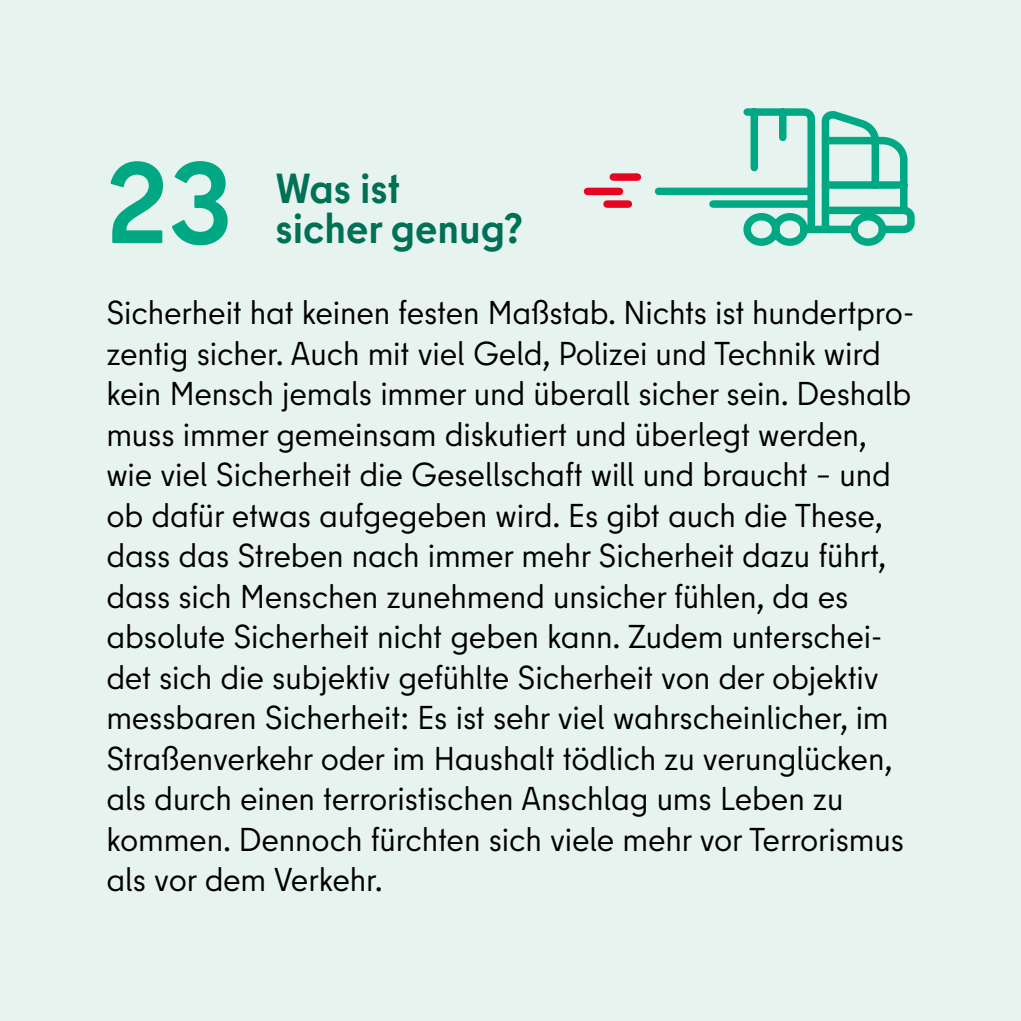
<style>
.page{position:relative;width:1021px;height:1021px;background:#fff}
.page>*{position:absolute;margin:0;border:0;box-sizing:border-box;transform-origin:0 0}
.Zahlen_-_groesser{font:700 114px "Berlin Type Office";color:#00a984}
.H2___Fragen{font:700 42px/40.5px "Berlin Type";color:#007156}
.FT_11{font:33px/40.5px "Berlin Type";letter-spacing:-.005em;color:#000}
</style>
<div class="page">
<div style="left:0;top:0;width:1020px;height:1020px;background:#e7f3ee"></div>
<svg style="left:654px;top:108px;width:261px;height:138px"></svg>
<div style="left:587px;top:188px;width:32px;height:7px;background:#e40521"></div>
<div style="left:607px;top:200px;width:21px;height:8px;background:#e40521"></div>
<div style="left:613px;top:173px;width:24px;height:8px;background:#e40521"></div>
<p class="Zahlen_-_groesser" style="left:105px;top:130px;width:129px">23</p>
<p class="H2___Fragen" style="left:275px;top:168px;width:249px">Was ist<br>sicher genug?</p>
<p class="FT_11" style="left:106px;top:292px;width:809px">Sicherheit hat keinen festen Maßstab. Nichts ist hundertpro&shy;zentig sicher. Auch mit viel Geld, Polizei und Technik wird kein Mensch jemals immer und überall sicher sein. Deshalb muss immer gemeinsam diskutiert und überlegt werden, wie viel Sicherheit die Gesellschaft will und braucht – und ob dafür etwas aufgegeben wird. Es gibt auch die These, dass das Streben nach immer mehr Sicherheit dazu führt, dass sich Menschen zunehmend unsicher fühlen, da es absolute Sicherheit nicht geben kann. Zudem unterschei&shy;det sich die subjektiv gefühlte Sicherheit von der objektiv messbaren Sicherheit: Es ist sehr viel wahrscheinlicher, im Straßenverkehr oder im Haushalt tödlich zu verunglücken, als durch einen terroristischen Anschlag ums Leben zu kommen. Dennoch fürchten sich viele mehr vor Terrorismus als vor dem Verkehr.</p>
</div>
